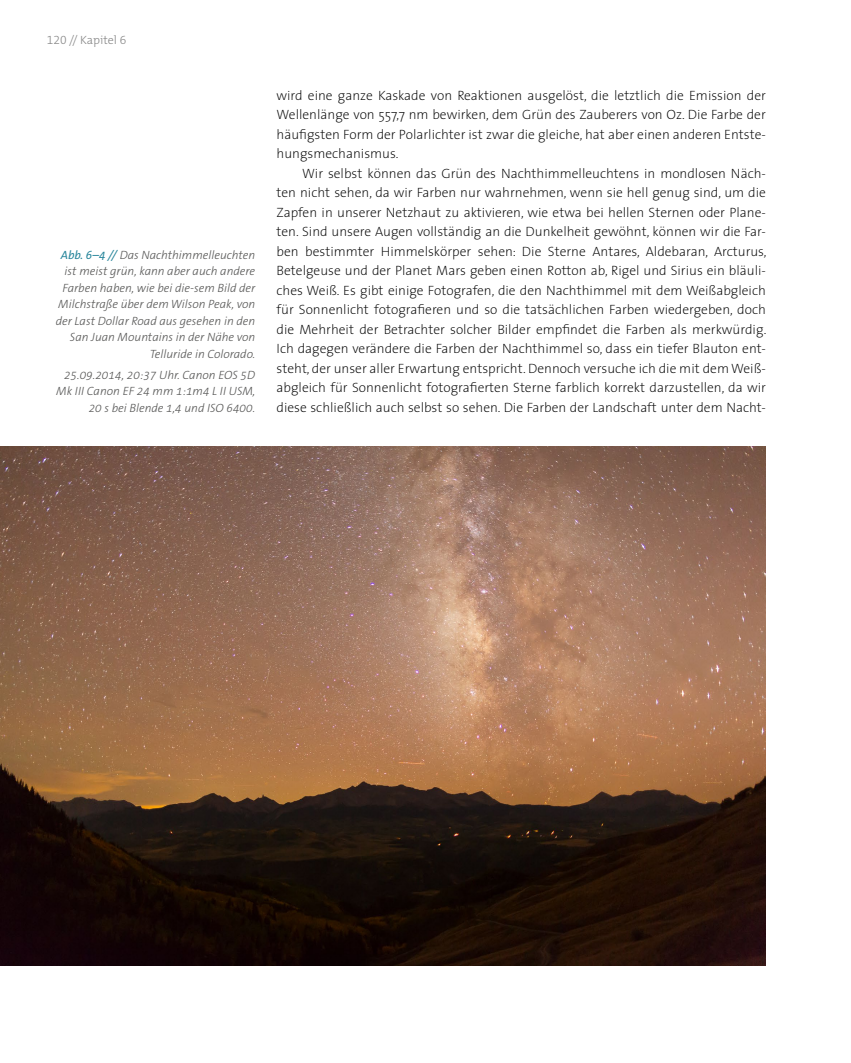
<style>
.page{position:relative;width:851px;height:1063px;background:#fff}
.page>*{position:absolute;margin:0;border:0;box-sizing:border-box;transform-origin:0 0}
.t1{font:200 13.5px/19.5px "The Sans";color:#060606;text-align:justify}
.t2{font:italic 300 12px/16.5px "The Sans B W3";color:#575756;text-align:right}
.t3{font:300 12px "The Mix Os F";color:#878787}
.s1{font-family:"The Sans B W5 Plain";font-weight:400;color:#2a879c}
</style>
<div class="page">
<img style="left:0;top:446px;width:765px;height:519px">
<p class="t3" style="left:47px;top:32px;width:81px">120 // Kapitel 6</p>
<p class="t2" style="left:56px;top:247px;width:201px"><span class="s1">Abb. 6–4 //</span> Das Nachthimmelleuchten ist meist grün, kann aber auch andere Farben haben, wie bei die-sem Bild der Milchstraße über dem Wilson Peak, von der Last Dollar Road aus gesehen in den San Juan Mountains in der Nähe von Telluride in Colorado.</p>
<p class="t2" style="left:56px;top:367px;width:200px">25.09.2014, 20:37 Uhr. Canon EOS 5D<br>Mk III Canon EF 24 mm 1:1m4 L II USM,<br>20 s bei Blende 1,4 und ISO 6400.</p>
<p class="t1" style="left:276px;top:86px;width:490px">wird eine ganze Kaskade von Reaktionen ausgelöst, die letztlich die Emission der Wellenlänge von 557,7 nm bewirken, dem Grün des Zauberers von Oz. Die Farbe der häufigsten Form der Polarlichter ist zwar die gleiche, hat aber einen anderen Entste&shy;hungsmechanismus.</p>
<p class="t1" style="left:276px;top:164px;width:491px;text-indent:26px">Wir selbst können das Grün des Nachthimmelleuchtens in mondlosen Näch&shy;ten nicht sehen, da wir Farben nur wahrnehmen, wenn sie hell genug sind, um die Zapfen in unserer Netzhaut zu aktivieren, wie etwa bei hellen Sternen oder Plane&shy;ten. Sind unsere Augen vollständig an die Dunkelheit gewöhnt, können wir die Far&shy;ben bestimmter Himmelskörper sehen: Die Sterne Antares, Aldebaran, Arcturus, Betelgeuse und der Planet Mars geben einen Rotton ab, Rigel und Sirius ein bläuli&shy;ches Weiß. Es gibt einige Fotografen, die den Nachthimmel mit dem Weißabgleich für Sonnenlicht fotografieren und so die tatsächlichen Farben wiedergeben, doch die Mehrheit der Betrachter solcher Bilder empfindet die Farben als merkwürdig.<br>Ich dagegen verändere die Farben der Nachthimmel so, dass ein tiefer Blauton ent&shy;steht, der unser aller Erwartung entspricht. Dennoch versuche ich die mit dem Weiß&shy;abgleich für Sonnenlicht fotografierten Sterne farblich korrekt darzustellen, da wir diese schließlich auch selbst so sehen. Die Farben der Landschaft unter dem Nacht-</p>
</div>
